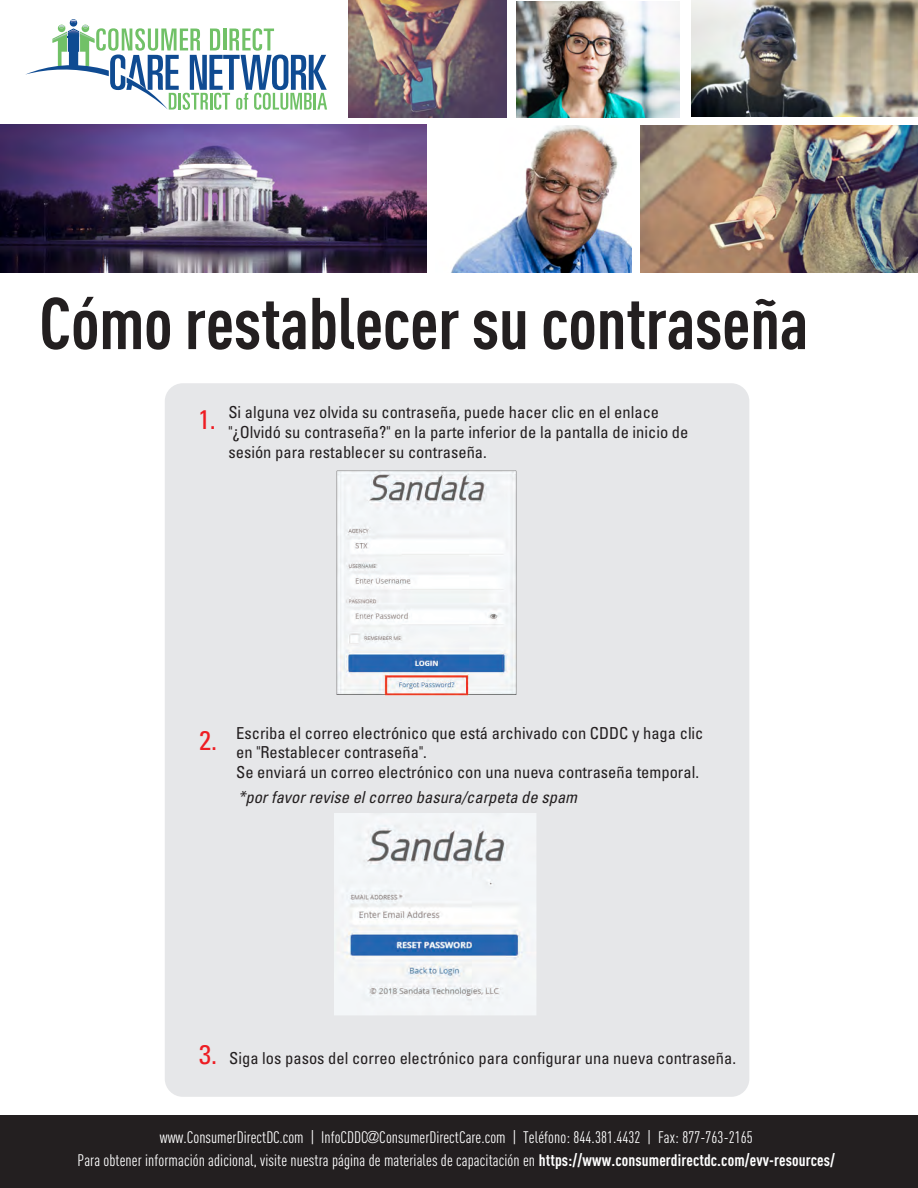
<style>
.page{position:relative;width:918px;height:1188px;background:#fff}
.page>*{position:absolute;margin:0;border:0;box-sizing:border-box;transform-origin:0 0}
.t1{font:700 72px "DIN Cond";letter-spacing:-.005em;color:#231f20}
.t2{font:condensed 27px "Univers";color:#ee1d23}
.t3{font:condensed 16.5px/19.8px "Univers";color:#231f20}
.t4{font:16.5px/22.5px "DIN Cond";letter-spacing:.005em;color:#fff;text-align:center}
.t5{font:italic condensed 16.5px "Univers";color:#231f20}
.s1{font-family:"Univers";font-weight:300;font-stretch:condensed}
.s2{font-weight:700}
</style>
<div class="page">
<div style="left:165px;top:383px;width:584px;height:714px;background:#e6e7e9;border-radius:18px"></div>
<img style="left:349px;top:0;width:158px;height:117px">
<img style="left:692px;top:0;width:226px;height:117px">
<img style="left:451px;top:126px;width:181px;height:146px">
<img style="left:641px;top:126px;width:277px;height:146px">
<img style="left:0;top:125px;width:426px;height:147px">
<div style="left:0;top:1116px;width:918px;height:72px;background:#231f20"></div>
<img style="left:516px;top:2px;width:163px;height:115px">
<div style="left:70px;top:19px;width:7px;height:8px;background:#6a8dbb;border-radius:50%"></div>
<svg style="left:25px;top:20px;width:302px;height:90px"></svg>
<img style="left:337px;top:471px;width:179px;height:225px">
<img style="left:335px;top:814px;width:201px;height:201px">
<h1 class="t1" style="left:39px;top:280px;width:771px">Cómo restablecer su contraseña</h1>
<h2 class="t2" style="left:198px;top:402px;width:19px">1.</h2>
<p class="t3" style="left:228px;top:402px;width:462px">Si alguna vez olvida su contraseña, puede hacer clic en el enlace "¿Olvidó su contraseña?" en la parte inferior de la pantalla de inicio de sesión para restablecer su contraseña.</p>
<h2 class="t2" style="left:199px;top:723px;width:19px">2.</h2>
<p class="t3" style="left:236px;top:723px;width:469px">Escriba el correo electrónico que está archivado con CDDC y haga clic en "Restablecer contraseña".<br>Se enviará un correo electrónico con una nueva contraseña temporal.</p>
<p class="t5" style="left:238px;top:786px;width:341px">*por favor revise el correo basura/carpeta de spam</p>
<h2 class="t2" style="left:199px;top:1037px;width:19px">3.</h2>
<p class="t3" style="left:229px;top:1048px;width:508px">Siga los pasos del correo electrónico para configurar una nueva contraseña.</p>
<p class="t4" style="left:77px;top:1126px;width:759px">www.ConsumerDirectDC.com | InfoCDDC<span class="s1">@</span>ConsumerDirectCare.com | Teléfono: 844.381.4432 | Fax: 877-763-2165<br>Para obtener información adicional, visite nuestra página de materiales de capacitación en <span class="s2">https://www.consumerdirectdc.com/evv-resources/</span></p>
</div>
